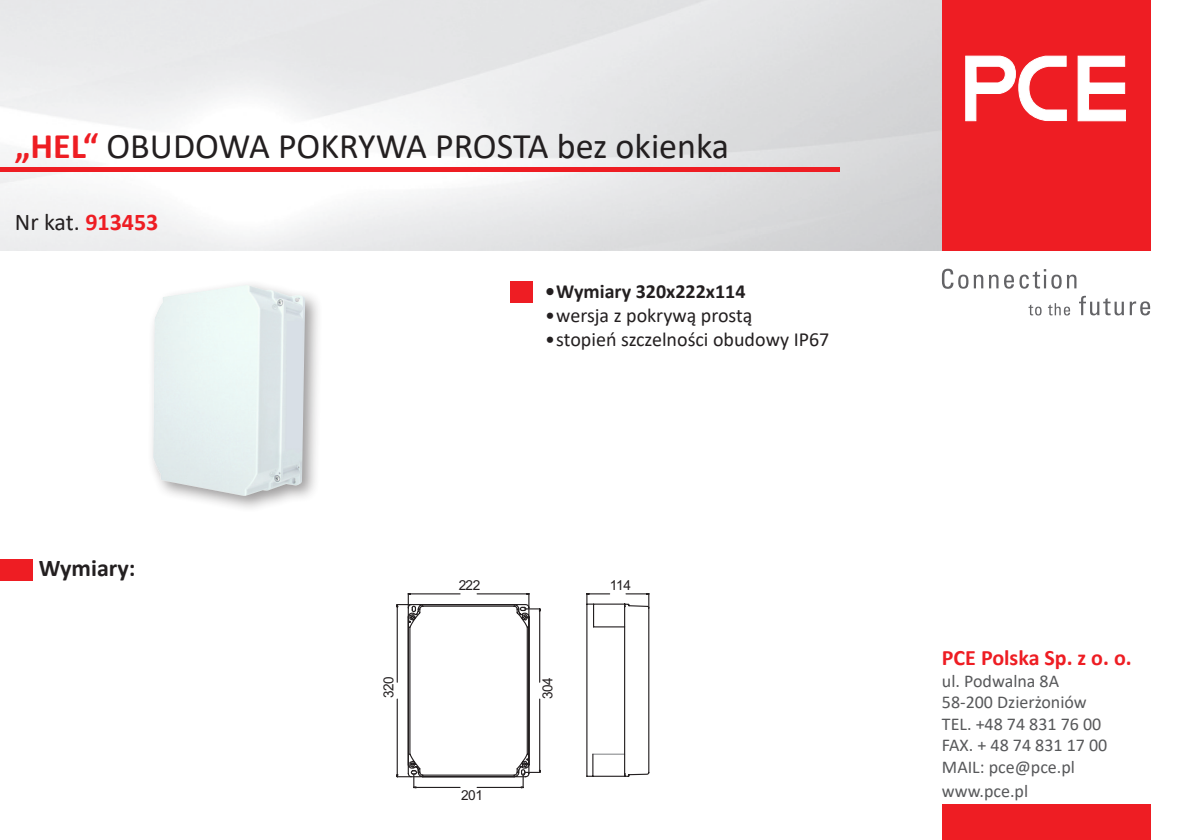
<style>
.page{position:relative;width:1191px;height:840px;background:#fff}
.page>*{position:absolute;margin:0;border:0;box-sizing:border-box;transform-origin:0 0}
.PageMaker-Standarde{font:36px "Calibri";color:#231f20}
.PageMaker-Standarde-2{font:24px "Calibri";color:#231f20}
.t1{font:700 24px "Calibri";color:#231f20}
.t2{font:700 22px "Calibri";color:#ee1d23}
.PageMaker-Standarde-3{font:20px "Calibri";color:#231f20}
.PageMaker-Standarde-4{font:700 20px "Calibri";color:#231f20}
.t3{font:18px/21.6px "Calibri";color:#57585a}
.t4{font:14px "Arial";letter-spacing:-.035em;color:#231f20}
.t5{font:13.8px "Arial";letter-spacing:-.035em;color:#231f20}
.s1{font-weight:700;color:#ee1d23}
</style>
<div class="page">
<img style="left:0;top:0;width:942px;height:251px">
<div style="left:942px;top:0;width:208px;height:251px;background:#ee1d23"></div>
<svg style="left:942px;top:268px;width:134px;height:20px"></svg>
<svg style="left:1079px;top:295px;width:71px;height:20px"></svg>
<svg style="left:1028px;top:303px;width:42px;height:12px"></svg>
<svg style="left:1077px;top:55px;width:49px;height:66px"></svg>
<svg style="left:965px;top:55px;width:102px;height:66px"></svg>
<div style="left:942px;top:804px;width:208px;height:35px;background:#ee1d23"></div>
<hr style="left:0;top:167px;width:839px;height:4px;background:#ee1d23">
<div style="left:510px;top:281px;width:22px;height:21px;background:#ee1d23"></div>
<div style="left:0;top:559px;width:32px;height:21px;background:#ee1d23"></div>
<svg style="left:396px;top:593px;width:144px;height:194px"></svg>
<svg style="left:586px;top:593px;width:63px;height:184px"></svg>
<div style="left:147px;top:278px;width:175px;height:235px;background:#231f20;opacity:.45"></div>
<img style="left:153px;top:285px;width:152px;height:211px">
<p class="PageMaker-Standarde" style="left:15px;top:120px;width:716px"><span class="s1">„HEL“</span> OBUDOWA POKRYWA PROSTA bez okienka</p>
<p class="PageMaker-Standarde-2" style="left:15px;top:205px;width:145px">Nr kat. <span class="s1">913453</span></p>
<p class="t1" style="left:39px;top:550px;width:98px">Wymiary:</p>
<p class="PageMaker-Standarde-4" style="left:545px;top:277px;width:202px">• Wymiary 320x222x114</p>
<p class="PageMaker-Standarde-3" style="left:545px;top:301px;width:209px">• wersja z pokrywą prostą</p>
<p class="PageMaker-Standarde-3" style="left:545px;top:325px;width:286px">• stopień szczelności obudowy IP67</p>
<p class="t5" style="left:459px;top:575px;width:23px">222</p>
<p class="t5" style="left:610px;top:575px;width:23px">114</p>
<p class="t4" style="left:379px;top:697px;width:23px;rotate:-90deg">320</p>
<p class="t4" style="left:538px;top:698px;width:23px;rotate:-90deg">304</p>
<p class="t2" style="left:942px;top:641px;width:191px">PCE Polska Sp. z o. o.</p>
<p class="t3" style="left:942px;top:669px;width:167px">ul. Podwalna 8A<br>58-200 Dzierżoniów<br>TEL. +48 74 831 76 00<br>FAX. + 48 74 831 17 00<br>MAIL: pce@pce.pl</p>
<p class="t5" style="left:461px;top:785px;width:23px">201</p>
<p class="t3" style="left:942px;top:779px;width:88px">www.pce.pl</p>
</div>
